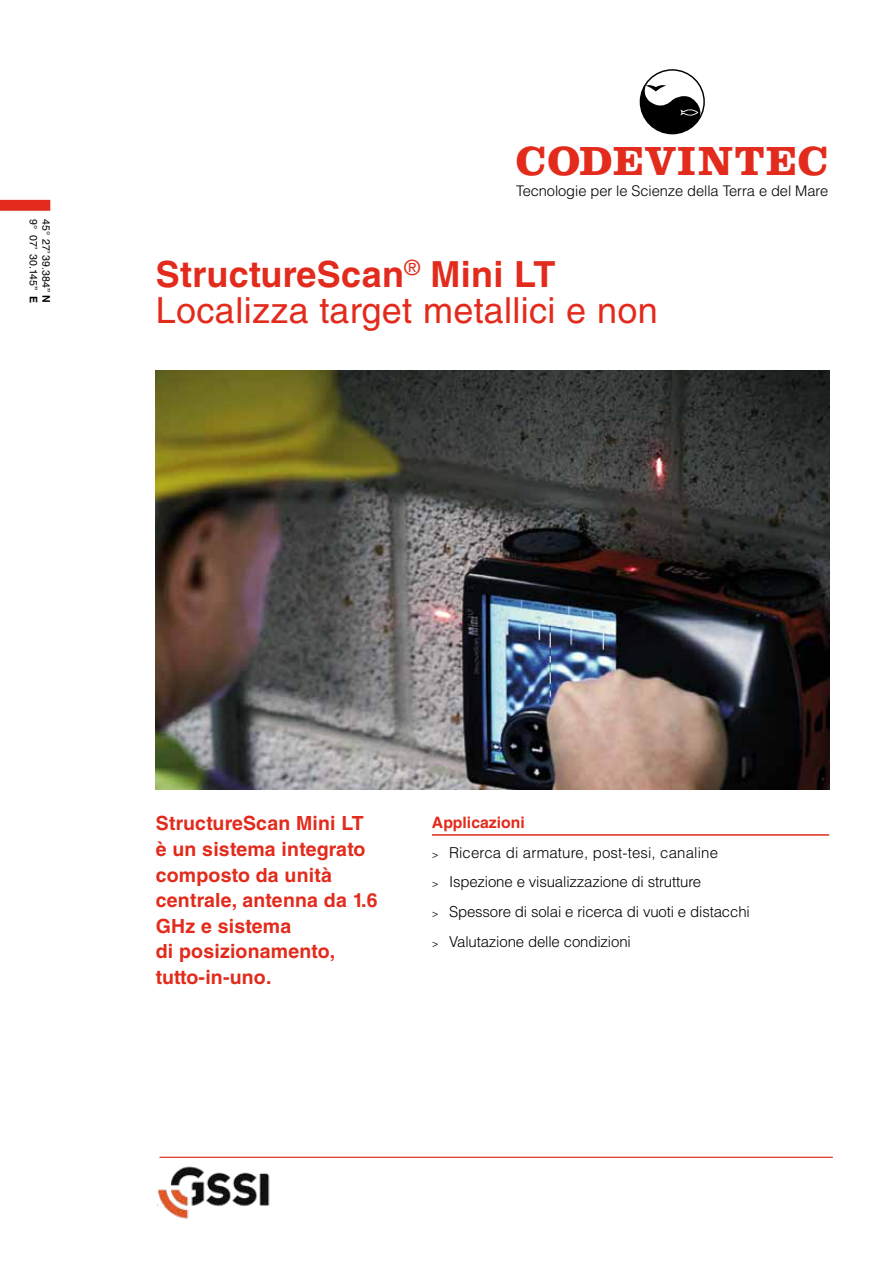
<style>
.page{position:relative;width:893px;height:1263px;background:#fff}
.page>*{position:absolute;margin:0;border:0;box-sizing:border-box;transform-origin:0 0}
.t1{font:700 42.15px "Clarendon LT Std";letter-spacing:.03em;color:#e22b1c}
.t2{font:36px/36px "Helvetica LT Std";letter-spacing:.01em;color:#e22b1c}
.t3{font:700 19.5px/25.5px "Helvetica LT Std";letter-spacing:.01em;color:#e22b1c}
.t4{font:700 15.75px "Helvetica LT Std";color:#e22b1c}
.t5{font:300 15px/29.7px "Helvetica LT Std";letter-spacing:-.01em;color:#000}
.t6{font:300 14.7px "Helvetica LT Std";letter-spacing:-.005em;color:#000}
.t7{font:10.5px/12.8px "Helvetica LT Std";letter-spacing:.01em;color:#000}
.s1{font-weight:700}
.s2{font-size:10.5px}
</style>
<div class="page">
<img style="left:156px;top:371px;width:673px;height:418px">
<hr style="left:159px;top:1157px;width:674px;height:1px;background:#e22b1c">
<div style="left:0;top:200px;width:50px;height:11px;background:#e22b1c"></div>
<svg style="left:640px;top:70px;width:64px;height:64px"></svg>
<div style="left:640px;top:69px;width:65px;height:65px;border:1px solid #000;border-radius:50%"></div>
<img style="left:157px;top:1166px;width:113px;height:53px">
<hr style="left:432px;top:834px;width:397px;height:2px;background:#e22b1c">
<p class="t7" style="left:53px;top:219px;width:85px;rotate:90deg">45° 27’ 39.384’’ <span class="s1">N<br></span>9° 07’ 30.145’’ <span class="s1">E</span></p>
<h1 class="t1" style="left:516px;top:136px;width:314px">CODEVINTEC</h1>
<p class="t6" style="left:516px;top:181px;width:313px">Tecnologie per le Scienze della Terra e del Mare</p>
<h2 class="t2" style="left:156px;top:256px;width:503px"><span class="s1">StructureScan</span><sup>®</sup> <span class="s1">Mini LT<br></span>Localizza target metallici e non</h2>
<h3 class="t3" style="left:156px;top:810px;width:223px">StructureScan Mini LT è un sistema integrato composto da unità centrale, antenna da 1.6<br>GHz e sistema<br>di posizionamento, tutto-in-uno.</h3>
<p class="t4" style="left:432px;top:813px;width:94px">Applicazioni</p>
<p class="t5" style="left:432px;top:837px;width:319px"><span class="s2">&gt;</span> Ricerca di armature, post-tesi, canaline<br><span class="s2">&gt;</span> Ispezione e visualizzazione di strutture<br><span class="s2">&gt;</span> Spessore di solai e ricerca di vuoti e distacchi <span class="s2">&gt;</span> Valutazione delle condizioni</p>
</div>
